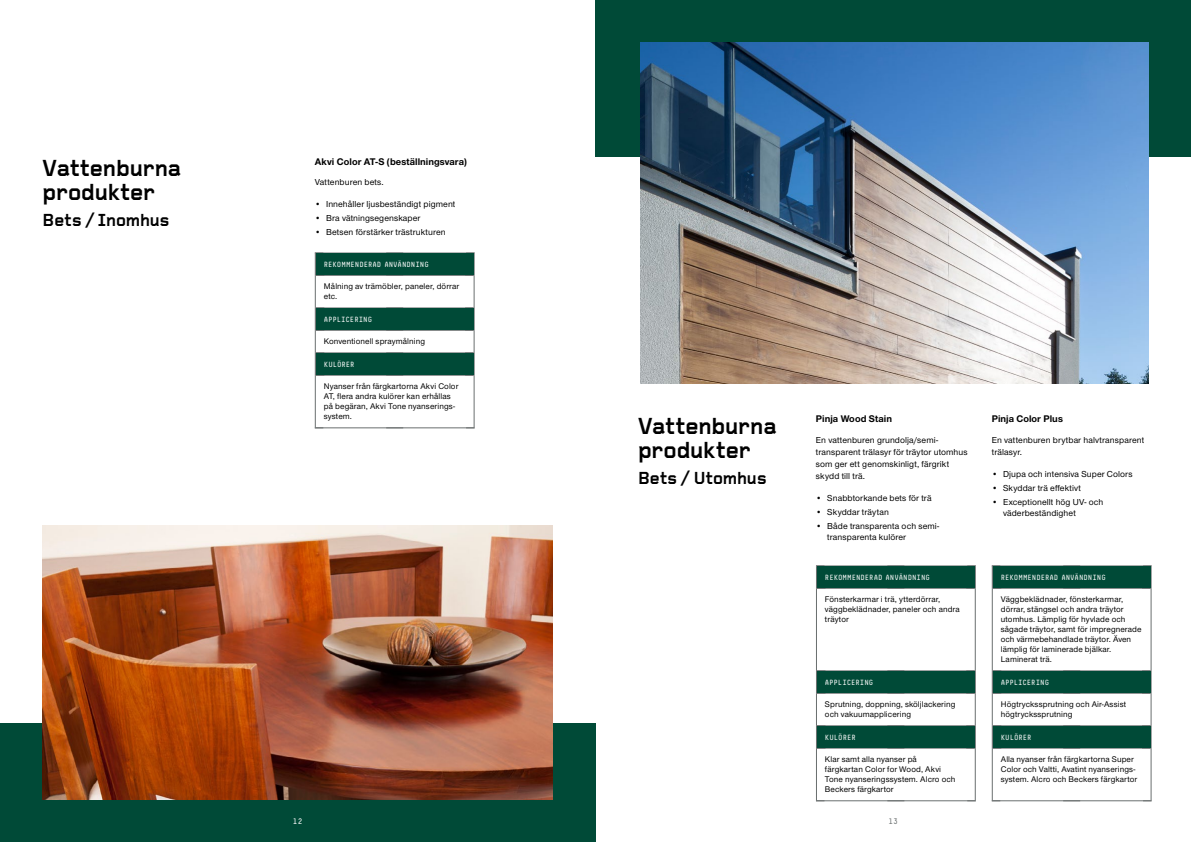
<style>
.page{position:relative;width:1191px;height:842px;background:#fff}
.page>*{position:absolute;margin:0;border:0;box-sizing:border-box;transform-origin:0 0}
.t1{font:700 24px/24px "Foundry Gridnik";letter-spacing:-.005em;color:#000}
.t2{font:700 18px "Foundry Gridnik";color:#000}
.t3{font:700 10px "Nimbus San Nov";letter-spacing:.005em;color:#000}
.t4{font:500 9px/12px "Nimbus Sans Novus";letter-spacing:.01em;color:#000}
.t5{font:500 8.5px/10px "Nimbus Sans Novus";letter-spacing:.01em;color:#000}
.t6{font:8px "Decima Mono Pro";color:#fff}
.t7{font:8px "Decima Mono Pro";color:#6a6f6f}
.t8{font:7.5px "Decima Mono Pro";letter-spacing:-.01em;color:#fff}
</style>
<div class="page">
<div style="left:595px;top:0;width:596px;height:156px;background:#004a37"></div>
<div style="left:0;top:724px;width:595px;height:118px;background:#004a37"></div>
<hr style="left:816px;top:800px;width:159px;height:1px;background:#6a6f6f">
<svg style="left:887px;top:800px;width:48px;height:1px"></svg>
<svg style="left:816px;top:565px;width:159px;height:184px"></svg>
<hr style="left:816px;top:748px;width:1px;height:52px;background:#6a6f6f">
<hr style="left:974px;top:748px;width:1px;height:52px;background:#6a6f6f">
<div style="left:817px;top:566px;width:157px;height:22px;background:#004a37"></div>
<div style="left:817px;top:671px;width:157px;height:22px;background:#004a37"></div>
<div style="left:817px;top:726px;width:157px;height:22px;background:#004a37"></div>
<hr style="left:991px;top:800px;width:160px;height:1px;background:#6a6f6f">
<svg style="left:1063px;top:800px;width:48px;height:1px"></svg>
<svg style="left:991px;top:565px;width:160px;height:184px"></svg>
<hr style="left:991px;top:748px;width:1px;height:52px;background:#6a6f6f">
<hr style="left:1150px;top:748px;width:1px;height:52px;background:#6a6f6f">
<div style="left:992px;top:566px;width:158px;height:22px;background:#004a37"></div>
<div style="left:992px;top:671px;width:158px;height:22px;background:#004a37"></div>
<div style="left:992px;top:726px;width:158px;height:22px;background:#004a37"></div>
<hr style="left:315px;top:427px;width:159px;height:1px;background:#6a6f6f">
<svg style="left:386px;top:427px;width:49px;height:1px"></svg>
<svg style="left:315px;top:252px;width:159px;height:124px"></svg>
<hr style="left:315px;top:375px;width:1px;height:52px;background:#6a6f6f">
<hr style="left:473px;top:375px;width:1px;height:52px;background:#6a6f6f">
<div style="left:316px;top:253px;width:157px;height:22px;background:#004a37"></div>
<div style="left:316px;top:308px;width:157px;height:22px;background:#004a37"></div>
<div style="left:316px;top:353px;width:157px;height:22px;background:#004a37"></div>
<img style="left:640px;top:43px;width:508px;height:340px">
<img style="left:43px;top:525px;width:510px;height:274px">
<h1 class="t1" style="left:43px;top:157px;width:140px">Vattenburna produkter</h1>
<h2 class="t2" style="left:43px;top:210px;width:129px">Bets / Inomhus</h2>
<p class="t3" style="left:315px;top:154px;width:154px">Akvi Color AT-S (beställningsvara)</p>
<p class="t4" style="left:315px;top:176px;width:70px">Vattenburen bets.</p>
<p class="t4" style="left:315px;top:198px;width:142px">• Innehåller ljusbeständigt pigment</p>
<p class="t4" style="left:315px;top:212px;width:107px">• Bra vätningsegenskaper</p>
<p class="t4" style="left:315px;top:226px;width:132px">• Betsen förstärker trästrukturen</p>
<p class="t8" style="left:324px;top:260px;width:107px">REKOMMENDERAD ANVÄNDNING</p>
<p class="t5" style="left:324px;top:281px;width:137px">Målning av trämöbler, paneler, dörrar etc.</p>
<p class="t8" style="left:324px;top:315px;width:50px">APPLICERING</p>
<p class="t5" style="left:324px;top:336px;width:103px">Konventionell spraymålning</p>
<p class="t8" style="left:324px;top:360px;width:32px">KULÖRER</p>
<p class="t5" style="left:324px;top:381px;width:136px">Nyanser från färgkartorna Akvi Color<br>AT, flera andra kulörer kan erhållas på begäran, Akvi Tone nyanserings&shy;system.</p>
<h1 class="t1" style="left:638px;top:414px;width:140px">Vattenburna produkter</h1>
<h2 class="t2" style="left:638px;top:467px;width:130px">Bets / Utomhus</h2>
<p class="t3" style="left:816px;top:412px;width:78px">Pinja Wood Stain</p>
<p class="t4" style="left:816px;top:433px;width:153px">En vattenburen grundolja/semi&shy;transparent trälasyr för träytor utomhus som ger ett genomskinligt, färgrikt skydd till trä.</p>
<p class="t4" style="left:816px;top:492px;width:117px">• Snabbtorkande bets för trä</p>
<p class="t4" style="left:816px;top:506px;width:74px">• Skyddar träytan</p>
<p class="t4" style="left:827px;top:520px;width:113px;line-height:11px;text-indent:-11px">• Både transparenta och semi&shy;transparenta kulörer</p>
<p class="t8" style="left:825px;top:573px;width:107px">REKOMMENDERAD ANVÄNDNING</p>
<p class="t5" style="left:825px;top:594px;width:136px">Fönsterkarmar i trä, ytterdörrar, väggbeklädnader, paneler och andra träytor</p>
<p class="t8" style="left:825px;top:678px;width:50px">APPLICERING</p>
<p class="t5" style="left:825px;top:699px;width:132px">Sprutning, doppning, sköljlackering och vakuumapplicering</p>
<p class="t8" style="left:825px;top:733px;width:32px">KULÖRER</p>
<p class="t5" style="left:825px;top:754px;width:132px">Klar samt alla nyanser på färgkartan Color for Wood, Akvi<br>Tone nyanseringssystem. Alcro och<br>Beckers färgkartor</p>
<p class="t6" style="left:293px;top:816px;width:11px">12</p>
<p class="t7" style="left:888px;top:816px;width:11px">13</p>
<p class="t3" style="left:991px;top:412px;width:73px">Pinja Color Plus</p>
<p class="t4" style="left:991px;top:433px;width:154px">En vattenburen brytbar halvtransparent trälasyr.</p>
<p class="t4" style="left:991px;top:468px;width:142px">• Djupa och intensiva Super Colors</p>
<p class="t4" style="left:991px;top:482px;width:91px">• Skyddar trä effektivt</p>
<p class="t4" style="left:1003px;top:496px;width:102px;line-height:11px;text-indent:-11px">• Exceptionellt hög UV- och väderbeständighet</p>
<p class="t8" style="left:1000px;top:573px;width:107px">REKOMMENDERAD ANVÄNDNING</p>
<p class="t5" style="left:1000px;top:594px;width:142px">Väggbeklädnader, fönsterkarmar, dörrar, stängsel och andra träytor utomhus. Lämplig för hyvlade och sågade träytor, samt för impregnerade och värmebehandlade träytor. Även lämplig för laminerade bjälkar.<br>Laminerat trä.</p>
<p class="t8" style="left:1000px;top:678px;width:50px">APPLICERING</p>
<p class="t5" style="left:1000px;top:699px;width:127px">Högtryckssprutning och Air-Assist högtryckssprutning</p>
<p class="t8" style="left:1000px;top:733px;width:32px">KULÖRER</p>
<p class="t5" style="left:1000px;top:754px;width:138px">Alla nyanser från färgkartorna Super<br>Color och Valtti, Avatint nyanserings&shy;system. Alcro och Beckers färgkartor</p>
</div>
